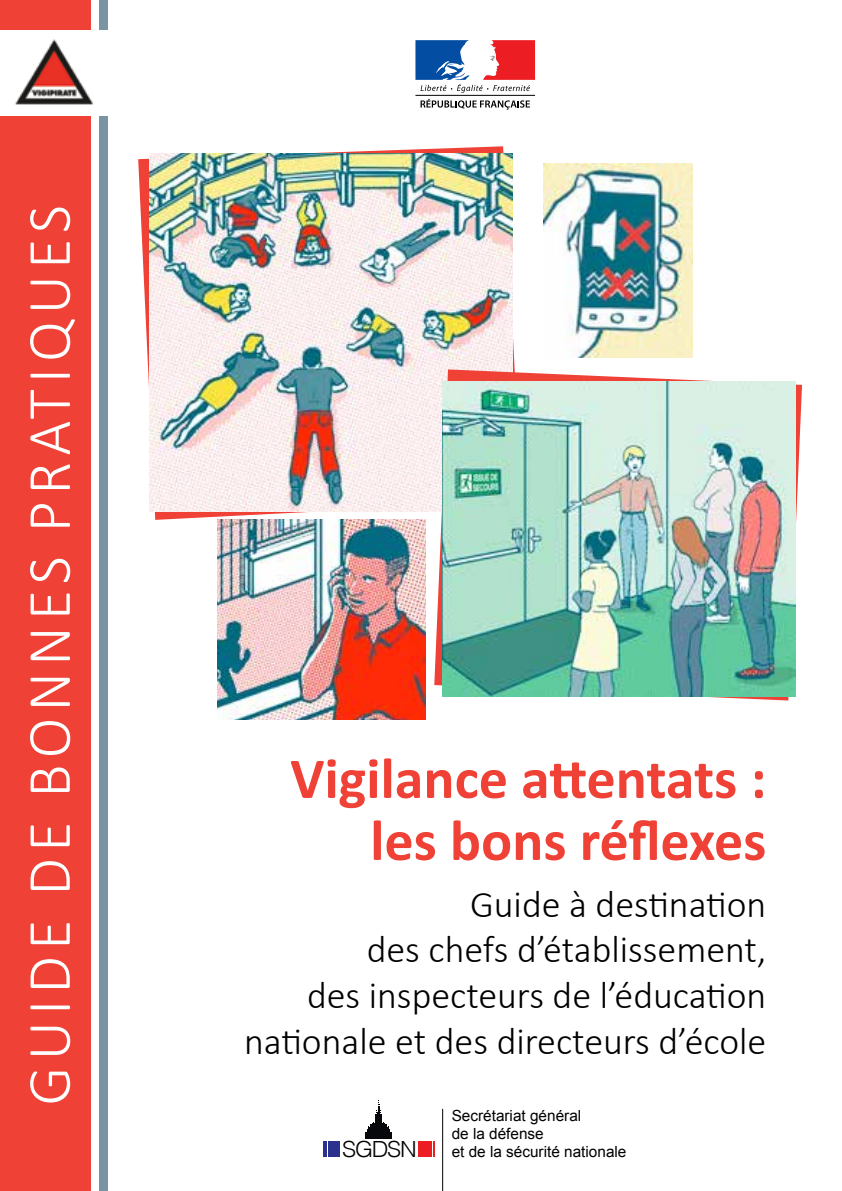
<style>
.page{position:relative;width:842px;height:1191px;background:#fff}
.page>*{position:absolute;margin:0;border:0;box-sizing:border-box;transform-origin:0 0}
.t1{font:300 62px "Calibri";letter-spacing:.1em;color:#fff}
.t2{font:700 58px/62px "Calibri";color:#ef4136;text-align:right}
.t3{font:300 38px/45.6px "Calibri";color:#000;text-align:right}
.t4{font:300 22.2px "Helvetica";letter-spacing:-.05em;color:#000;scale:1.04 1}
.t5{font:15.4px/17.8px "Arial";color:#000}
</style>
<div class="page">
<div style="left:99px;top:0;width:9px;height:1191px;background:#7a94a2"></div>
<div style="left:0;top:0;width:91px;height:1191px;background:#ef4136"></div>
<img style="left:217px;top:520px;width:208px;height:199px">
<svg style="left:138px;top:146px;width:377px;height:374px"></svg>
<img style="left:149px;top:154px;width:363px;height:357px">
<svg style="left:434px;top:369px;width:368px;height:331px"></svg>
<img style="left:443px;top:381px;width:353px;height:315px">
<img style="left:543px;top:164px;width:150px;height:193px">
<div style="left:0;top:31px;width:125px;height:85px;background:#fff"></div>
<img style="left:15px;top:39px;width:78px;height:66px">
<svg style="left:415px;top:40px;width:120px;height:70px"></svg>
<hr style="left:442px;top:1108px;width:1px;height:83px;background:#000">
<svg style="left:365px;top:1100px;width:27px;height:39px"></svg>
<svg style="left:324px;top:1141px;width:16px;height:16px"></svg>
<svg style="left:418px;top:1141px;width:16px;height:16px"></svg>
<h1 class="t1" style="left:11px;top:1105px;width:902px;rotate:-90deg">Guide de bonnes pratiques</h1>
<h2 class="t2" style="left:290px;top:747px;width:478px">Vigilance attentats : les bons réflexes</h2>
<p class="t3" style="left:244px;top:881px;width:524px">Guide à destination<br>des chefs d’établissement,<br>des inspecteurs de l’éducation nationale et des directeurs d’école</p>
<p class="t4" style="left:342px;top:1130px;width:73px">SGDSN</p>
<p class="t5" style="left:452px;top:1106px;width:176px">Secrétariat général<br>de la défense<br>et de la sécurité nationale</p>
</div>
